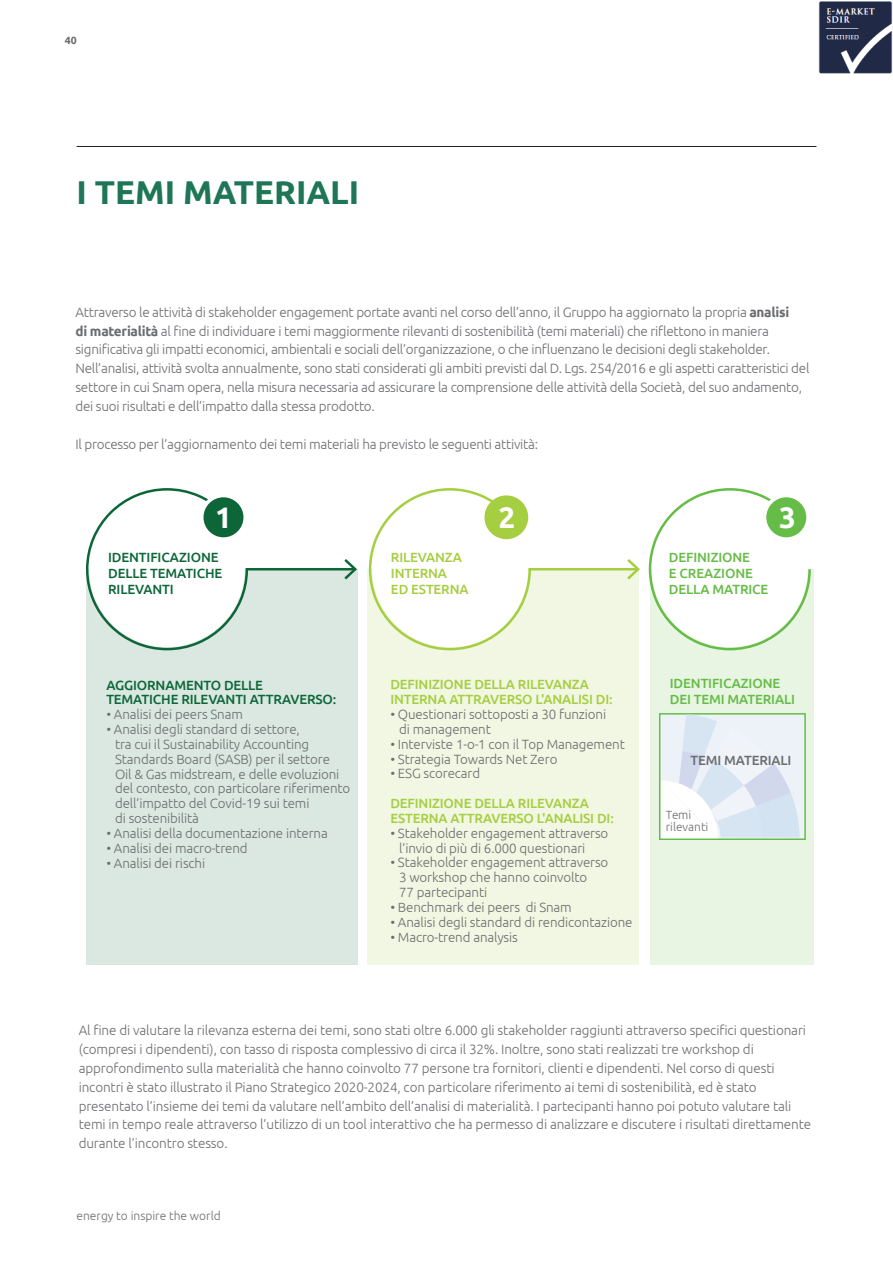
<style>
.page{position:relative;width:893px;height:1263px;background:#fff}
.page>*{position:absolute;margin:0;border:0;box-sizing:border-box;transform-origin:0 0}
._2021_TITOLO_I_LIVEL{font:700 33px "Ubuntu";color:#1e7656}
.t1{font:700 29.7px "Ubuntu";color:#fff}
.Testo_corrente_2020{font:300 13.5px/18.9px "Ubuntu";letter-spacing:-.01em;color:#6c6d70}
.t2{font:300 13.35px/14.9px "Ubuntu";letter-spacing:-.01em;color:#6c6d70}
.t3{font:500 13.35px/14.9px "Ubuntu";letter-spacing:-.01em;color:#a5ce40}
.t4{font:500 13.35px/16px "Ubuntu";letter-spacing:-.01em;color:#0c6638}
.t5{font:500 13.35px/16px "Ubuntu";letter-spacing:-.01em;color:#65bc46}
.t6{font:500 13.35px "Ubuntu";letter-spacing:-.01em;color:#6c6d70}
.t7{font:300 12px "Ubuntu";color:#6c6d70}
.t8{font:300 11.85px/11.9px "Ubuntu";color:#6c6d70}
.t9{font:700 10.5px "Ubuntu";color:#6c6d70}
.s1{font-weight:700}
</style>
<div class="page">
<hr style="left:77px;top:146px;width:739px;height:1px;background:#241e1b">
<div style="left:86px;top:569px;width:271px;height:396px;background:#dae8e1"></div>
<div style="left:367px;top:569px;width:272px;height:396px;background:#f1f7e2"></div>
<div style="left:651px;top:569px;width:163px;height:396px;background:#e8f5e3"></div>
<svg style="left:86px;top:488px;width:271px;height:162px"></svg>
<svg style="left:369px;top:488px;width:271px;height:162px"></svg>
<div style="left:484px;top:495px;width:44px;height:44px;background:#a5ce40;border-radius:50%"></div>
<svg style="left:649px;top:488px;width:162px;height:162px"></svg>
<svg style="left:659px;top:713px;width:147px;height:127px;background:#e1ebee"></svg>
<img style="left:819px;top:1px;width:73px;height:73px">
<p class="t9" style="left:65px;top:34px;width:13px">40</p>
<p class="_2021_TITOLO_I_LIVEL" style="left:77px;top:172px;width:284px">I TEMI MATERIALI</p>
<p class="Testo_corrente_2020" style="left:75px;top:302px;width:715px">Attraverso le attività di stakeholder engagement portate avanti nel corso dell’anno, il Gruppo ha aggiornato la propria <span class="s1">analisi di materialità</span> al fine di individuare i temi maggiormente rilevanti di sostenibilità (temi materiali) che riflettono in maniera significativa gli impatti economici, ambientali e sociali dell’organizzazione, o che influenzano le decisioni degli stakeholder.</p>
<p class="Testo_corrente_2020" style="left:75px;top:359px;width:735px">Nell’analisi, attività svolta annualmente, sono stati considerati gli ambiti previsti dal D. Lgs. 254/2016 e gli aspetti caratteristici del settore in cui Snam opera, nella misura necessaria ad assicurare la comprensione delle attività della Società, del suo andamento, dei suoi risultati e dell’impatto dalla stessa prodotto.</p>
<p class="Testo_corrente_2020" style="left:75px;top:434px;width:464px">Il processo per l’aggiornamento dei temi materiali ha previsto le seguenti attività:</p>
<p class="t1" style="left:215px;top:500px;width:18px">1</p>
<p class="t1" style="left:498px;top:500px;width:18px">2</p>
<p class="t1" style="left:779px;top:499px;width:18px">3</p>
<p class="t4" style="left:108px;top:548px;width:116px">IDENTIFICAZIONE<br>DELLE TEMATICHE<br>RILEVANTI</p>
<p class="t3" style="left:391px;top:548px;width:79px;line-height:16px">RILEVANZA<br>INTERNA<br>ED ESTERNA</p>
<p class="t5" style="left:669px;top:548px;width:101px">DEFINIZIONE<br>E CREAZIONE<br>DELLA MATRICE</p>
<p class="t4" style="left:106px;top:677px;width:232px;line-height:14.9px">AGGIORNAMENTO DELLE<br>TEMATICHE RILEVANTI ATTRAVERSO:</p>
<p class="t2" style="left:106px;top:707px;width:138px">• Analisi dei peers Snam</p>
<p class="t2" style="left:115px;top:721px;width:237px;text-indent:-9px">• Analisi degli standard di settore,<br>tra cui il Sustainability Accounting Standards Board (SASB) per il settore<br>Oil &amp; Gas midstream, e delle evoluzioni del contesto, con particolare riferimento dell’impatto del Covid-19 sui temi<br>di sostenibilità</p>
<p class="t2" style="left:106px;top:825px;width:223px">• Analisi della documentazione interna</p>
<p class="t2" style="left:106px;top:840px;width:143px">• Analisi dei macro-trend</p>
<p class="t2" style="left:106px;top:855px;width:100px">• Analisi dei rischi</p>
<p class="t3" style="left:390px;top:677px;width:224px">DEFINIZIONE DELLA RILEVANZA<br>INTERNA ATTRAVERSO L'ANALISI DI:</p>
<p class="t2" style="left:399px;top:706px;width:209px;text-indent:-9px">• Questionari sottoposti a 30 funzioni di management</p>
<p class="t2" style="left:390px;top:736px;width:236px">• Interviste 1-o-1 con il Top Management</p>
<p class="t2" style="left:390px;top:751px;width:169px">• Strategia Towards Net Zero</p>
<p class="t2" style="left:390px;top:766px;width:91px">• ESG scorecard</p>
<p class="t3" style="left:390px;top:795px;width:225px">DEFINIZIONE DELLA RILEVANZA<br>ESTERNA ATTRAVERSO L'ANALISI DI:</p>
<p class="t2" style="left:399px;top:825px;width:211px;text-indent:-9px">• Stakeholder engagement attraverso l’invio di più di 6.000 questionari</p>
<p class="t2" style="left:399px;top:855px;width:211px;text-indent:-9px">• Stakeholder engagement attraverso<br>3 workshop che hanno coinvolto<br>77 partecipanti</p>
<p class="t2" style="left:390px;top:899px;width:183px">• Benchmark dei peers di Snam</p>
<p class="t2" style="left:390px;top:914px;width:244px">• Analisi degli standard di rendicontazione</p>
<p class="t2" style="left:390px;top:929px;width:129px">• Macro-trend analysis</p>
<p class="t5" style="left:670px;top:675px;width:127px">IDENTIFICAZIONE<br>DEI TEMI MATERIALI</p>
<p class="t6" style="left:690px;top:751px;width:103px">TEMI MATERIALI</p>
<p class="t8" style="left:666px;top:808px;width:44px">Temi rilevanti</p>
<p class="Testo_corrente_2020" style="left:79px;top:1020px;width:734px">Al fine di valutare la rilevanza esterna dei temi, sono stati oltre 6.000 gli stakeholder raggiunti attraverso specifici questionari (compresi i dipendenti), con tasso di risposta complessivo di circa il 32%. Inoltre, sono stati realizzati tre workshop di approfondimento sulla materialità che hanno coinvolto 77 persone tra fornitori, clienti e dipendenti. Nel corso di questi incontri è stato illustrato il Piano Strategico 2020-2024, con particolare riferimento ai temi di sostenibilità, ed è stato presentato l’insieme dei temi da valutare nell’ambito dell’analisi di materialità. I partecipanti hanno poi potuto valutare tali temi in tempo reale attraverso l’utilizzo di un tool interattivo che ha permesso di analizzare e discutere i risultati direttamente durante l’incontro stesso.</p>
<p class="t7" style="left:77px;top:1209px;width:146px">energy to inspire the world</p>
</div>
